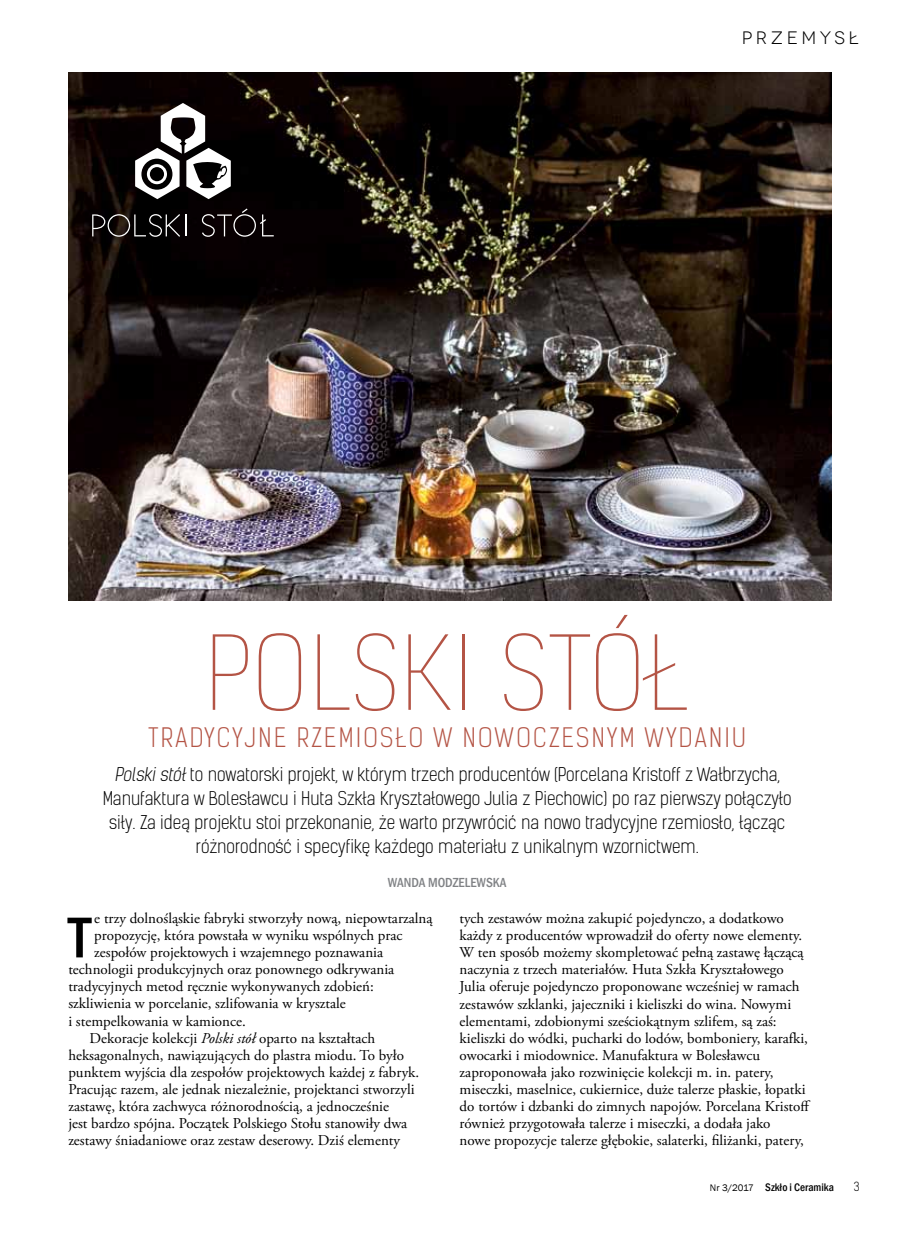
<style>
.page{position:relative;width:902px;height:1234px;background:#fff}
.page>*{position:absolute;margin:0;border:0;box-sizing:border-box;transform-origin:0 0}
.t1{font:100 99px "Kelson";color:#b45445}
.t2{font:500 condensed 59.55px "Franklin Gothic";color:#000}
.t3{font:300 25.5px "Kelson Sans";letter-spacing:.095em;color:#b45445}
.t4{font:300 18px/24px "Kelson Sans";color:#000;text-align:center}
.t5{font:18px "Novecentowide";letter-spacing:.2em;color:#000}
.t6{font:15px/17px "Adobe Garamond Pro";color:#000}
.t7{font:500 condensed 13.5px "Franklin Gothic";color:#808285}
.t8{font:300 12px "Kelson Sans";color:#000}
.t9{font:500 condensed 11.25px "Franklin Gothic";color:#000}
.s1{font-style:italic}
.s2{font-weight:400;font-stretch:normal;font-size:9.75px}
</style>
<div class="page">
<img style="left:69px;top:73px;width:762px;height:527px">
<svg style="left:135px;top:103px;width:96px;height:96px"></svg>
<svg style="left:92px;top:214px;width:94px;height:23px;background:#2f2b2b"></svg>
<svg style="left:202px;top:208px;width:72px;height:29px;background:#241e1f"></svg>
<p class="t5" style="left:741px;top:28px;width:118px">PRZEMYSŁ</p>
<h1 class="t1" style="left:204px;top:610px;width:487px">POLSKI STÓŁ</h1>
<h3 class="t3" style="left:148px;top:722px;width:598px">tradycyjne rzemiosło w nowoczesnym wydaniu</h3>
<p class="t4" style="left:103px;top:762px;width:690px"><span class="s1">Polskistół</span>to nowatorski projekt, w którym trzech producentów (Porcelana Kristoff z Wałbrzycha, Manufaktura w Bolesławcu i Huta Szkła Kryształowego Julia z Piechowic) po raz pierwszy połączyło siły. Za ideą projektu stoi przekonanie, że warto przywrócić na nowo tradycyjne rzemiosło, łącząc różnorodność i specyfikę każdego materiału z unikalnym wzornictwem.</p>
<p class="t7" style="left:388px;top:873px;width:120px">WANDA MODZELEWSKA</p>
<h2 class="t2" style="left:68px;top:898px;width:24px">T</h2>
<p class="t6" style="left:94px;top:910px;width:339px">e trzy dolnośląskie fabryki stworzyły nową, niepowtarzalną</p>
<p class="t6" style="left:94px;top:927px;width:309px">propozycję, która powstała w wyniku wspólnych prac</p>
<p class="t6" style="left:94px;top:944px;width:290px">zespołów projektowych i wzajemnego poznawania</p>
<p class="t6" style="left:68px;top:961px;width:327px">technologii produkcyjnych oraz ponownego odkrywania</p>
<p class="t6" style="left:68px;top:978px;width:307px">tradycyjnych metod ręcznie wykonywanych zdobień:</p>
<p class="t6" style="left:68px;top:995px;width:279px">szkliwienia w porcelanie, szlifowania w krysztale</p>
<p class="t6" style="left:68px;top:1012px;width:179px">i stempelkowania w kamionce.</p>
<p class="t6" style="left:90px;top:1029px;width:287px">Dekoracje kolekcji <span class="s1">Polski stół</span> oparto na kształtach</p>
<p class="t6" style="left:68px;top:1046px;width:337px">heksagonalnych, nawiązujących do plastra miodu. To było</p>
<p class="t6" style="left:68px;top:1063px;width:352px">punktem wyjścia dla zespołów projektowych każdej z fabryk.</p>
<p class="t6" style="left:68px;top:1080px;width:348px">Pracując razem, ale jednak niezależnie, projektanci stworzyli</p>
<p class="t6" style="left:68px;top:1097px;width:322px">zastawę, która zachwyca różnorodnością, a jednocześnie</p>
<p class="t6" style="left:68px;top:1114px;width:340px">jest bardzo spójna. Początek Polskiego Stołu stanowiły dwa</p>
<p class="t6" style="left:68px;top:1131px;width:333px">zestawy śniadaniowe oraz zestaw deserowy. Dziś elementy</p>
<p class="t6" style="left:459px;top:910px;width:352px">tych zestawów można zakupić pojedynczo, a dodatkowo każdy z producentów wprowadził do oferty nowe elementy.<br>W ten sposób możemy skompletować pełną zastawę łączącą naczynia z trzech materiałów. Huta Szkła Kryształowego Julia oferuje pojedynczo proponowane wcześniej w ramach zestawów szklanki, jajeczniki i kieliszki do wina. Nowymi elementami, zdobionymi sześciokątnym szlifem, są zaś: kieliszki do wódki, pucharki do lodów, bomboniery, karafki, owocarki i miodownice. Manufaktura w Bolesławcu zaproponowała jako rozwinięcie kolekcji m. in. patery, miseczki, maselnice, cukiernice, duże talerze płaskie, łopatki do tortów i dzbanki do zimnych napojów. Porcelana Kristoff również przygotowała talerze i miseczki, a dodała jako<br>nowe propozycje talerze głębokie, salaterki, filiżanki, patery,</p>
<p class="t9" style="left:709px;top:1179px;width:125px"><span class="s2">Nr 3/2017</span> SZKŁO I CERAMIKA</p>
<p class="t8" style="left:853px;top:1178px;width:7px">3</p>
</div>
